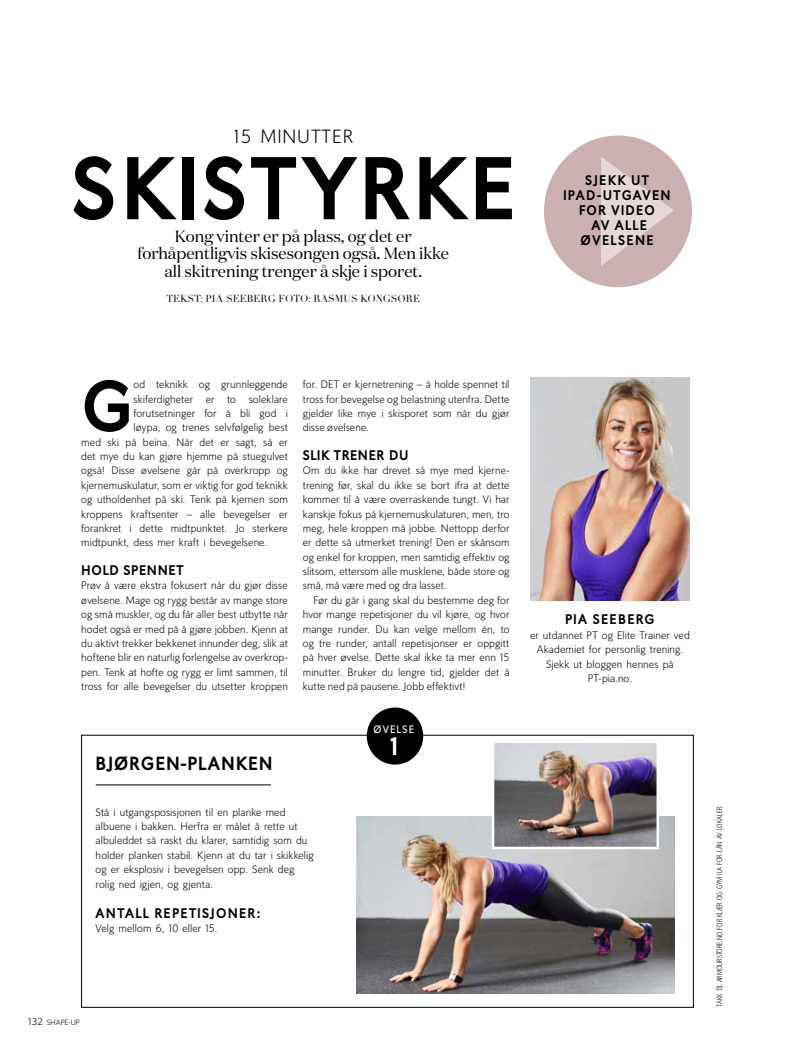
<style>
.page{position:relative;width:798px;height:1056px;background:#fff}
.page>*{position:absolute;margin:0;border:0;box-sizing:border-box;transform-origin:0 0}
.t1{font:900 87.5px "Oslo";letter-spacing:.05em;color:#000}
.t2{font:900 71.38px "Oslo";color:#000}
.t3{font:900 25px "Oslo";color:#fff}
.t4{font:900 18.75px "Oslo";letter-spacing:.05em;color:#000}
.t5{font:300 18.75px "Oslo";letter-spacing:.05em;color:#000}
.t6{font:16.25px/17.5px "Domaine Display";color:#000;text-align:center}
.t7{font:900 13.75px/15px "Oslo";letter-spacing:.095em;color:#000;text-align:center}
.t8{font:900 13.75px "Oslo";letter-spacing:.05em;color:#000}
.t9{font:300 10.62px/14.4px "Oslo";letter-spacing:.01em;color:#000;text-align:justify}
.t10{font:700 10.62px "Oslo";letter-spacing:.1em;color:#fff}
.t11{font:10px "Didot LT Std";color:#000}
.t12{font:300 condensed 7.5px "Oslo";color:#000}
.t13{font:300 7.5px "Oslo";color:#000}
.s1{font-size:10px}
</style>
<div class="page">
<div style="left:544px;top:135px;width:147px;height:152px;background:#cbb0b2;border-radius:50%"></div>
<svg style="left:601px;top:156px;width:72px;height:110px"></svg>
<div style="left:81px;top:735px;width:612px;height:273px;border:1px solid #000"></div>
<img style="left:356px;top:816px;width:318px;height:177px">
<img style="left:494px;top:743px;width:161px;height:103px">
<div style="left:491px;top:740px;width:167px;height:109px;border:2px solid #fff"></div>
<div style="left:366px;top:707px;width:57px;height:58px;background:#000;border-radius:50%"></div>
<hr style="left:96px;top:785px;width:175px;height:1px;background:#000">
<img style="left:530px;top:377px;width:159px;height:223px">
<h3 class="t5" style="left:233px;top:127px;width:122px">15 minutter</h3>
<h1 class="t1" style="left:71px;top:142px;width:445px">SKISTYRKE</h1>
<h3 class="t6" style="left:137px;top:227px;width:313px">Kong vinter er på plass, og det er forhåpentligvis skisesongen også. Men ikke all skitrening trenger å skje i sporet.</h3>
<p class="t11" style="left:166px;top:292px;width:255px">TEKST: PIA SEEBERG FOTO: RASMUS KONGSØRE</p>
<p class="t7" style="left:563px;top:172px;width:109px">SJEKK UT<br>IPAD-UTGAVEN<br>FOR VIDEO<br>AV ALLE<br>ØVELSENE</p>
<h2 class="t2" style="left:81px;top:368px;width:54px">G</h2>
<p class="t9" style="left:133px;top:377px;width:156px">od teknikk og grunnleggende</p>
<p class="t9" style="left:133px;top:392px;width:156px">skiferdigheter er to soleklare</p>
<p class="t9" style="left:133px;top:406px;width:156px">forutsetninger for å bli god i</p>
<p class="t9" style="left:133px;top:420px;width:156px">løypa, og trenes selvfølgelig best</p>
<p class="t9" style="left:81px;top:435px;width:208px">med ski på beina. Når det er sagt, så er</p>
<p class="t9" style="left:81px;top:449px;width:208px">det mye du kan gjøre hjemme på stuegulvet</p>
<p class="t9" style="left:81px;top:464px;width:208px">også! Disse øvelsene går på overkropp og</p>
<p class="t9" style="left:81px;top:478px;width:208px">kjernemuskulatur, som er viktig for god teknikk</p>
<p class="t9" style="left:81px;top:492px;width:208px">og utholdenhet på ski. Tenk på kjernen som</p>
<p class="t9" style="left:81px;top:507px;width:208px">kroppens kraftsenter – alle bevegelser er</p>
<p class="t9" style="left:81px;top:521px;width:208px">forankret i dette midtpunktet. Jo sterkere</p>
<p class="t9" style="left:81px;top:535px;width:187px">midtpunkt, dess mer kraft i bevegelsene.</p>
<p class="t8" style="left:81px;top:563px;width:104px">HOLD SPENNET</p>
<p class="t9" style="left:81px;top:579px;width:208px">Prøv å være ekstra fokusert når du gjør disse øvelsene. Mage og rygg består av mange store og små muskler, og du får aller best utbytte når hodet også er med på å gjøre jobben. Kjenn at du aktivt trekker bekkenet innunder deg, slik at hoftene blir en naturlig forlengelse av overkrop&shy;pen. Tenk at hofte og rygg er limt sammen, til tross for alle bevegelser du utsetter kroppen</p>
<p class="t9" style="left:303px;top:377px;width:208px">for. DET er kjernetrening – å holde spennet til tross for bevegelse og belastning utenfra. Dette gjelder like mye i skisporet som når du gjør disse øvelsene.</p>
<p class="t8" style="left:303px;top:448px;width:107px">SLIK TRENER DU</p>
<p class="t9" style="left:303px;top:464px;width:208px">Om du ikke har drevet så mye med kjerne&shy;trening før, skal du ikke se bort ifra at dette kommer til å være overraskende tungt. Vi har kanskje fokus på kjernemuskulaturen, men, tro meg, hele kroppen må jobbe. Nettopp derfor er dette så utmerket trening! Den er skånsom og enkel for kroppen, men samtidig effektiv og slitsom, ettersom alle musklene, både store og små, må være med og dra lasset.</p>
<p class="t9" style="left:303px;top:593px;width:208px;text-indent:11px">Før du går i gang skal du bestemme deg for hvor mange repetisjoner du vil kjøre, og hvor mange runder. Du kan velge mellom én, to og tre runder, antall repetisjonser er oppgitt på hver øvelse. Dette skal ikke ta mer enn 15 minutter. Bruker du lengre tid, gjelder det å kutte ned på pausene. Jobb effektivt!</p>
<h3 class="t4" style="left:96px;top:754px;width:178px">BJØRGEN-PLANKEN</h3>
<p class="t9" style="left:96px;top:805px;width:219px;text-align:left">Stå i utgangsposisjonen til en planke med albuene i bakken. Herfra er målet å rette ut albuleddet så raskt du klarer, samtidig som du holder planken stabil. Kjenn at du tar i skikkelig og er eksplosiv i bevegelsen opp. Senk deg rolig ned igjen, og gjenta.</p>
<p class="t7" style="left:96px;top:905px;width:166px">ANTALL REPETISJONER:</p>
<p class="t9" style="left:96px;top:921px;width:123px">Velg mellom 6, 10 eller 15.</p>
<p class="t10" style="left:373px;top:723px;width:42px">ØVELSE</p>
<h3 class="t3" style="left:390px;top:733px;width:11px">1</h3>
<p class="t7" style="left:565px;top:612px;width:89px">PIA SEEBERG</p>
<p class="t9" style="left:530px;top:628px;width:161px;text-align:center">er utdannet PT og Elite Trainer ved<br>Akademiet for personlig trening.<br>Sjekk ut bloggen hennes på<br>PT-pia.no.</p>
<p class="t13" style="left:28px;top:1018px;width:53px"><span class="s1">132</span> shape-up</p>
<p class="t12" style="left:715px;top:1007px;width:203px;rotate:-90deg">Takk til armourstore.no for klær og Gym Ila for lån av lokaler.</p>
</div>
